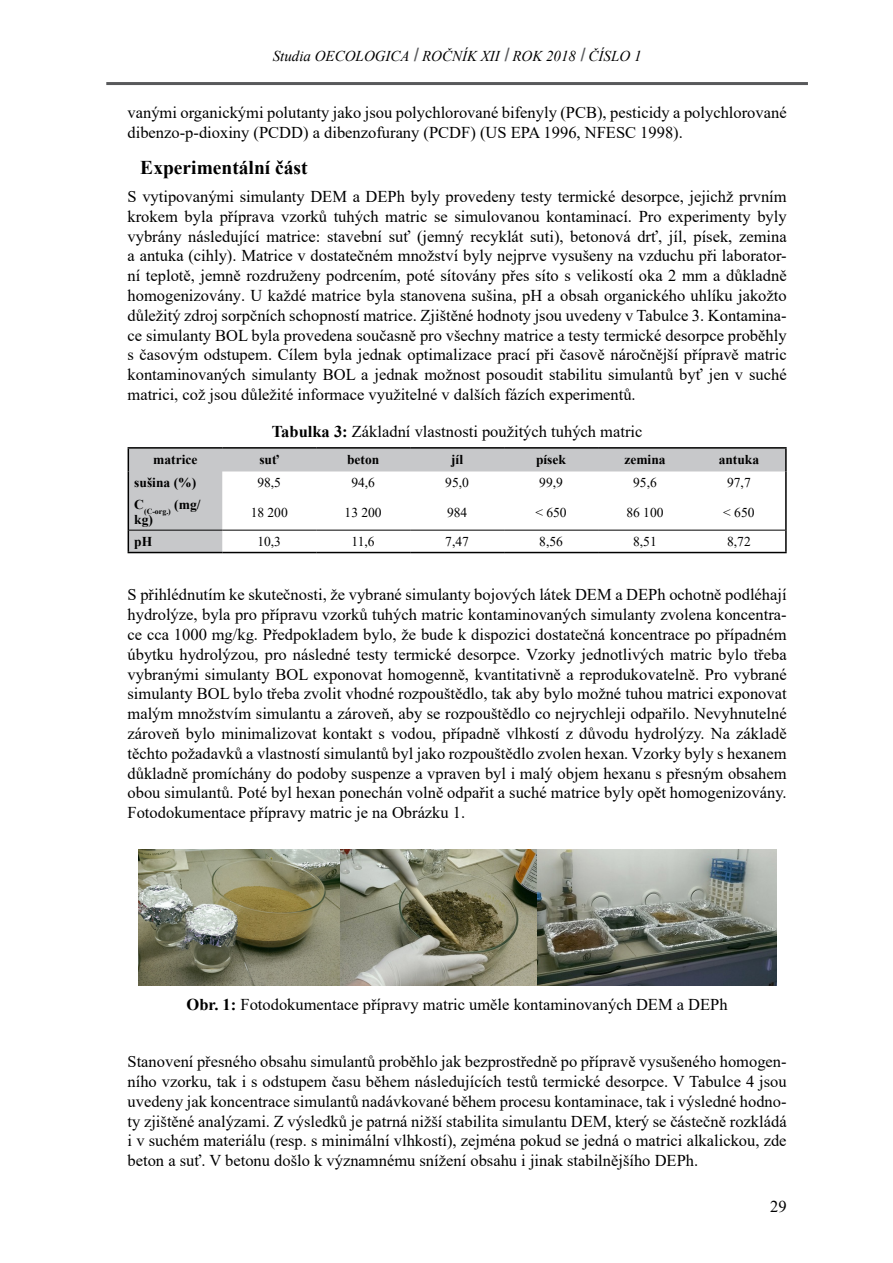
<style>
.page{position:relative;width:893px;height:1263px;background:#fff}
.page>*{position:absolute;margin:0;border:0;box-sizing:border-box;transform-origin:0 0}
.t1{font:700 19.5px "Times New Roman";color:#000}
.t2{font:16.5px/19.8px "Times New Roman";color:#000;text-align:justify}
.t3{font:italic 15px "Times New Roman";color:#000}
.t4{font:13.5px "Times New Roman";color:#000}
.t5{font:700 13.5px "Times New Roman";color:#000}
.t6{font:700 7.8px "Times New Roman";color:#000}
.s1{font-weight:700}
</style>
<div class="page">
<hr style="left:106px;top:82px;width:702px;height:3px;background:#58595b">
<svg style="left:129px;top:449px;width:656px;height:103px"></svg>
<hr style="left:128px;top:447px;width:94px;height:2px;background:#000">
<hr style="left:222px;top:447px;width:94px;height:2px;background:#000">
<hr style="left:316px;top:447px;width:94px;height:2px;background:#000">
<hr style="left:410px;top:447px;width:94px;height:2px;background:#000">
<hr style="left:504px;top:447px;width:94px;height:2px;background:#000">
<hr style="left:598px;top:447px;width:94px;height:2px;background:#000">
<hr style="left:692px;top:447px;width:95px;height:2px;background:#000">
<hr style="left:785px;top:449px;width:2px;height:22px;background:#000">
<svg style="left:128px;top:449px;width:1px;height:45px"></svg>
<hr style="left:785px;top:471px;width:2px;height:23px;background:#000">
<hr style="left:128px;top:494px;width:1px;height:36px;background:#000">
<hr style="left:785px;top:494px;width:2px;height:36px;background:#000">
<svg style="left:128px;top:530px;width:1px;height:22px"></svg>
<hr style="left:129px;top:530px;width:93px;height:1px;background:#000">
<hr style="left:222px;top:530px;width:94px;height:1px;background:#000">
<hr style="left:316px;top:530px;width:94px;height:1px;background:#000">
<hr style="left:410px;top:530px;width:94px;height:1px;background:#000">
<hr style="left:504px;top:530px;width:94px;height:1px;background:#000">
<hr style="left:598px;top:530px;width:94px;height:1px;background:#000">
<hr style="left:692px;top:530px;width:93px;height:1px;background:#000">
<hr style="left:128px;top:552px;width:94px;height:1px;background:#000">
<hr style="left:222px;top:552px;width:94px;height:1px;background:#000">
<hr style="left:316px;top:552px;width:94px;height:1px;background:#000">
<hr style="left:410px;top:552px;width:94px;height:1px;background:#000">
<hr style="left:504px;top:552px;width:94px;height:1px;background:#000">
<hr style="left:598px;top:552px;width:94px;height:1px;background:#000">
<hr style="left:692px;top:552px;width:95px;height:1px;background:#000">
<hr style="left:785px;top:530px;width:2px;height:22px;background:#000">
<img style="left:138px;top:850px;width:638px;height:136px">
<p class="t3" style="left:273px;top:46px;width:370px">Studia OECOLOGICA <sup>|</sup>ROČNÍK XII <sup>|</sup>ROK 2018 <sup>|</sup>ČÍSLO 1</p>
<p class="t2" style="left:128px;top:102px;width:661px">vanými organickými polutanty jako jsou polychlorované bifenyly (PCB), pesticidy a polychlorované dibenzo-p-dioxiny (PCDD) a dibenzofurany (PCDF) (US EPA 1996, NFESC 1998).</p>
<p class="t1" style="left:140px;top:153px;width:169px">Experimentální část</p>
<p class="t2" style="left:128px;top:186px;width:661px">S vytipovanými simulanty DEM a DEPh byly provedeny testy termické desorpce, jejichž prvním krokem byla příprava vzorků tuhých matric se simulovanou kontaminací. Pro experimenty byly vybrány následující matrice: stavební suť (jemný recyklát suti), betonová drť, jíl, písek, zemina a antuka (cihly). Matrice v dostatečném množství byly nejprve vysušeny na vzduchu při laborator&shy;ní teplotě, jemně rozdruženy podrcením, poté sítovány přes síto s velikostí oka 2 mm a důkladně homogenizovány. U každé matrice byla stanovena sušina, pH a obsah organického uhlíku jakožto důležitý zdroj sorpčních schopností matrice. Zjištěné hodnoty jsou uvedeny v Tabulce 3. Kontamina&shy;ce simulanty BOL byla provedena současně pro všechny matrice a testy termické desorpce proběhly s časovým odstupem. Cílem byla jednak optimalizace prací při časově náročnější přípravě matric kontaminovaných simulanty BOL a jednak možnost posoudit stabilitu simulantů byť jen v suché matrici, což jsou důležité informace využitelné v dalších fázích experimentů.</p>
<p class="t2" style="left:272px;top:421px;width:372px"><span class="s1">Tabulka 3:</span> Základní vlastnosti použitých tuhých matric</p>
<p class="t5" style="left:153px;top:450px;width:46px">matrice</p>
<p class="t5" style="left:259px;top:450px;width:21px">suť</p>
<p class="t5" style="left:347px;top:450px;width:34px">beton</p>
<p class="t5" style="left:451px;top:450px;width:14px">jíl</p>
<p class="t5" style="left:536px;top:450px;width:32px">písek</p>
<p class="t5" style="left:624px;top:450px;width:43px">zemina</p>
<p class="t5" style="left:719px;top:450px;width:42px">antuka</p>
<p class="t5" style="left:134px;top:473px;width:63px">sušina (%)</p>
<p class="t4" style="left:257px;top:473px;width:25px">98,5</p>
<p class="t4" style="left:351px;top:473px;width:25px">94,6</p>
<p class="t4" style="left:445px;top:473px;width:25px">95,0</p>
<p class="t4" style="left:539px;top:473px;width:25px">99,9</p>
<p class="t4" style="left:633px;top:473px;width:25px">95,6</p>
<p class="t4" style="left:727px;top:473px;width:25px">97,7</p>
<p class="t6" style="left:134px;top:505px;width:68px"><sup>C</sup> (C-org.) <sup>(mg/</sup></p>
<p class="t5" style="left:134px;top:510px;width:20px">kg)</p>
<p class="t4" style="left:251px;top:503px;width:39px">18 200</p>
<p class="t4" style="left:345px;top:503px;width:39px">13 200</p>
<p class="t4" style="left:447px;top:503px;width:22px">984</p>
<p class="t4" style="left:535px;top:503px;width:33px">&lt; 650</p>
<p class="t4" style="left:626px;top:503px;width:39px">86 100</p>
<p class="t4" style="left:723px;top:503px;width:33px">&lt; 650</p>
<p class="t5" style="left:134px;top:532px;width:19px">pH</p>
<p class="t4" style="left:257px;top:532px;width:25px">10,3</p>
<p class="t4" style="left:352px;top:532px;width:25px">11,6</p>
<p class="t4" style="left:445px;top:532px;width:25px">7,47</p>
<p class="t4" style="left:539px;top:532px;width:25px">8,56</p>
<p class="t4" style="left:633px;top:532px;width:25px">8,51</p>
<p class="t4" style="left:727px;top:532px;width:25px">8,72</p>
<p class="t2" style="left:128px;top:584px;width:661px">S přihlédnutím ke skutečnosti, že vybrané simulanty bojových látek DEM a DEPh ochotně podléhají hydrolýze, byla pro přípravu vzorků tuhých matric kontaminovaných simulanty zvolena koncentra&shy;ce cca 1000 mg/kg. Předpokladem bylo, že bude k dispozici dostatečná koncentrace po případném úbytku hydrolýzou, pro následné testy termické desorpce. Vzorky jednotlivých matric bylo třeba vybranými simulanty BOL exponovat homogenně, kvantitativně a reprodukovatelně. Pro vybrané simulanty BOL bylo třeba zvolit vhodné rozpouštědlo, tak aby bylo možné tuhou matrici exponovat malým množstvím simulantu a zároveň, aby se rozpouštědlo co nejrychleji odpařilo. Nevyhnutelné zároveň bylo minimalizovat kontakt s vodou, případně vlhkostí z důvodu hydrolýzy. Na základě těchto požadavků a vlastností simulantů byl jako rozpouštědlo zvolen hexan. Vzorky byly s hexanem důkladně promíchány do podoby suspenze a vpraven byl i malý objem hexanu s přesným obsahem obou simulantů. Poté byl hexan ponechán volně odpařit a suché matrice byly opět homogenizovány.<br>Fotodokumentace přípravy matric je na Obrázku 1.</p>
<p class="t2" style="left:187px;top:994px;width:543px"><span class="s1">Obr. 1:</span> Fotodokumentace přípravy matric uměle kontaminovaných DEM a DEPh</p>
<p class="t2" style="left:128px;top:1051px;width:661px">Stanovení přesného obsahu simulantů proběhlo jak bezprostředně po přípravě vysušeného homogen&shy;ního vzorku, tak i s odstupem času během následujících testů termické desorpce. V Tabulce 4 jsou uvedeny jak koncentrace simulantů nadávkované během procesu kontaminace, tak i výsledné hodno&shy;ty zjištěné analýzami. Z výsledků je patrná nižší stabilita simulantu DEM, který se částečně rozkládá i v suchém materiálu (resp. s minimální vlhkostí), zejména pokud se jedná o matrici alkalickou, zde beton a suť. V betonu došlo k významnému snížení obsahu i jinak stabilnějšího DEPh.</p>
<p class="t2" style="left:770px;top:1195px;width:18px">29</p>
</div>
